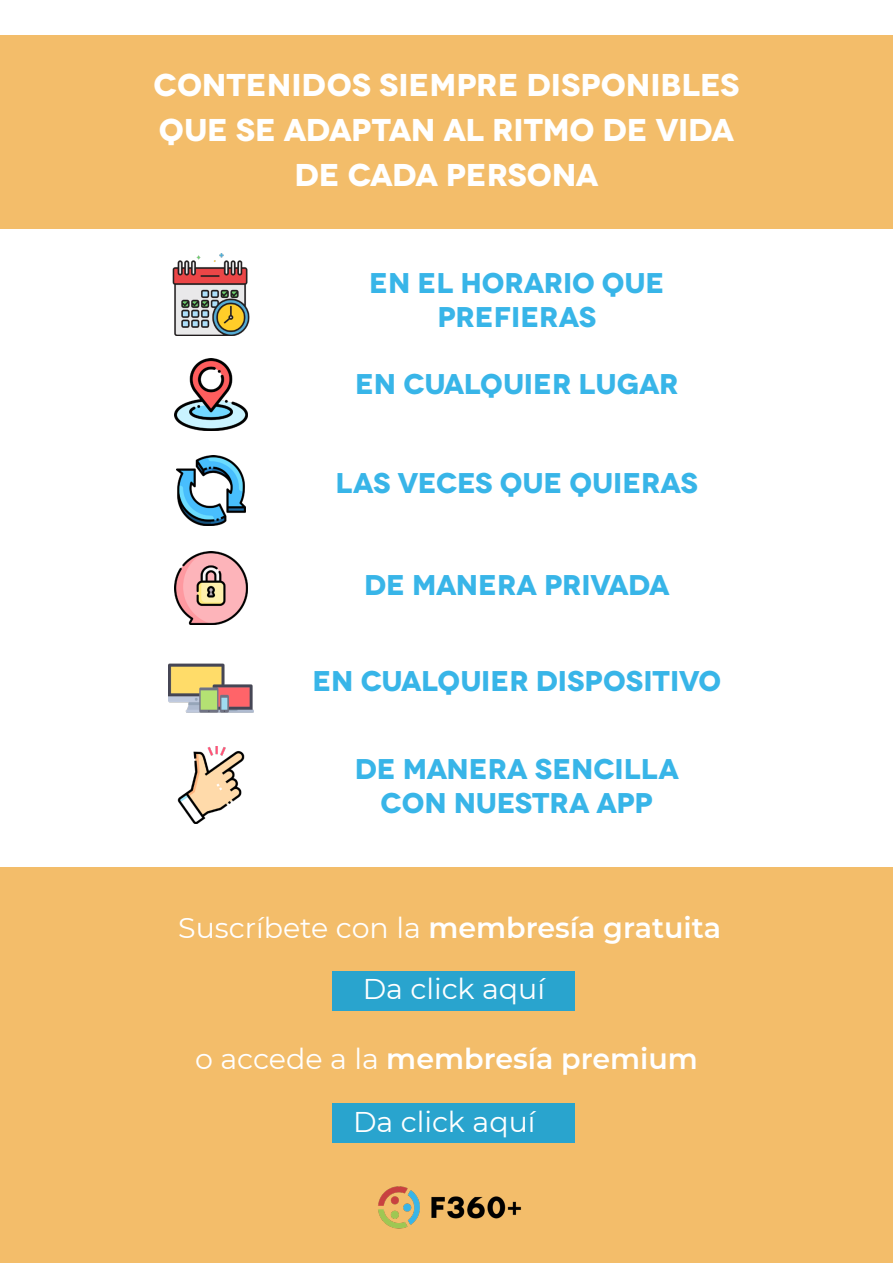
<style>
.page{position:relative;width:893px;height:1263px;background:#fff}
.page>*{position:absolute;margin:0;border:0;box-sizing:border-box;transform-origin:0 0}
.t1{font:700 31.5px/45px "Novecentowide";color:#fff;text-align:center}
.t2{font:700 28.5px/34.2px "Novecentowide";letter-spacing:-.005em;color:#38b5e8;text-align:center}
.t3{font:600 28.5px "Montserrat";color:#fff}
.t4{font:28.5px "Montserrat";color:#fff}
.s1{font-weight:400}
</style>
<div class="page">
<div style="left:0;top:867px;width:893px;height:396px;background:#f3bd6a"></div>
<div style="left:0;top:35px;width:893px;height:193px;background:#f3bd6a"></div>
<img style="left:172px;top:254px;width:78px;height:81px">
<img style="left:175px;top:358px;width:72px;height:73px">
<img style="left:176px;top:456px;width:70px;height:69px">
<img style="left:175px;top:552px;width:72px;height:72px">
<img style="left:168px;top:663px;width:86px;height:50px">
<img style="left:177px;top:746px;width:68px;height:78px">
<img style="left:378px;top:1186px;width:144px;height:43px">
<div style="left:333px;top:972px;width:242px;height:39px;background:#29a4ce"></div>
<div style="left:333px;top:1103px;width:242px;height:39px;background:#29a4ce"></div>
<p class="t1" style="left:153px;top:63px;width:588px">CONTENIDOS SIEMPRE DISPONIBLES<br>QUE SE ADAPTAN AL RITMO DE VIDA<br>DE CADA PERSONA</p>
<p class="t2" style="left:369px;top:266px;width:297px">EN EL HORARIO QUE<br>PREFIERAS</p>
<p class="t2" style="left:355px;top:367px;width:325px">EN CUALQUIER LUGAR</p>
<p class="t2" style="left:336px;top:466px;width:364px">LAS VECES QUE QUIERAS</p>
<p class="t2" style="left:364px;top:568px;width:307px">DE MANERA PRIVADA</p>
<p class="t2" style="left:312px;top:664px;width:410px">EN CUALQUIER DISPOSITIVO</p>
<p class="t2" style="left:355px;top:752px;width:326px">DE MANERA SENCILLA<br>CON NUESTRA APP</p>
<p class="t3" style="left:178px;top:908px;width:545px"><span class="s1">Suscríbete con la</span> membresía gratuita</p>
<p class="t4" style="left:363px;top:969px;width:184px">Da click aquí</p>
<p class="t3" style="left:195px;top:1038px;width:504px"><span class="s1">o accede a la</span> membresía premium</p>
<p class="t4" style="left:353px;top:1102px;width:184px">Da click aquí</p>
</div>
